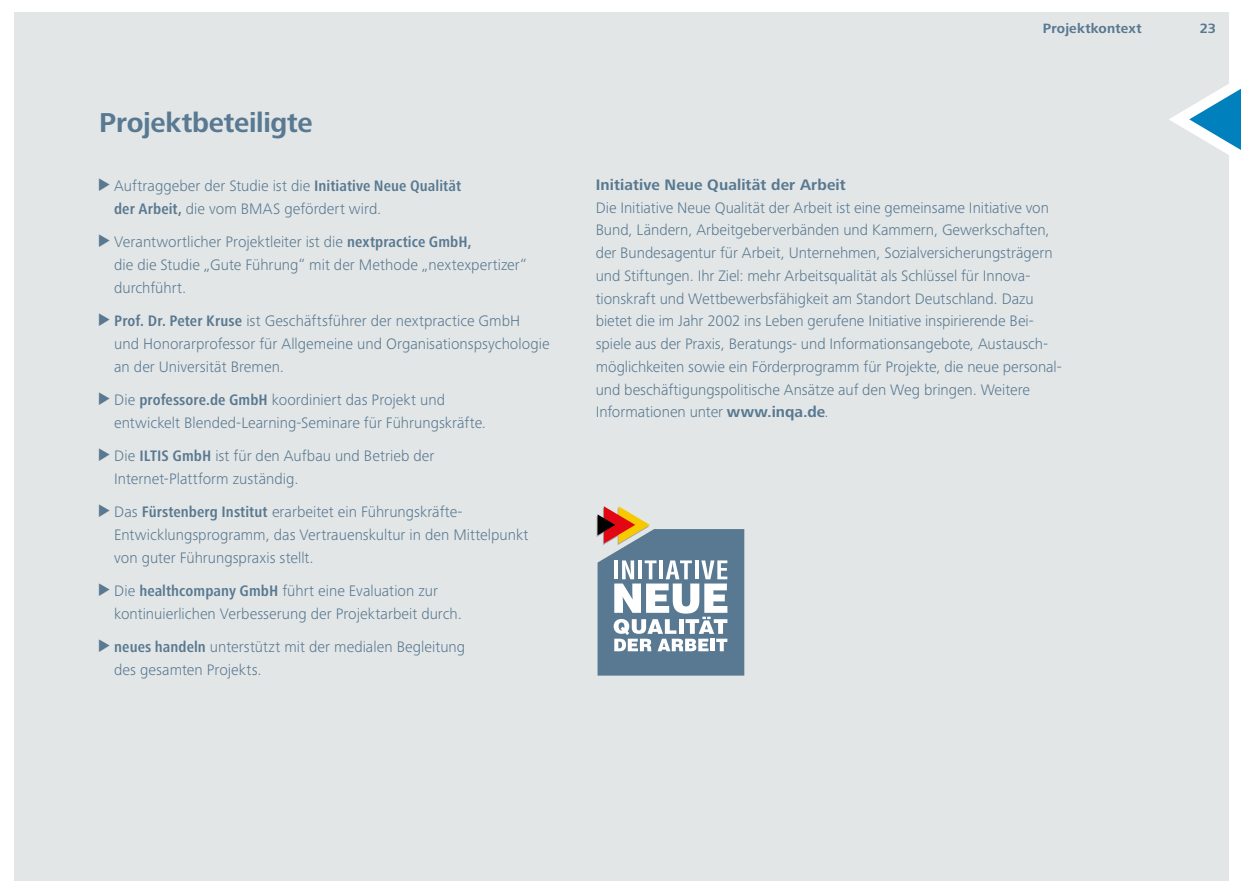
<style>
.page{position:relative;width:1241px;height:893px;background:#fff}
.page>*{position:absolute;margin:0;border:0;box-sizing:border-box;transform-origin:0 0}
.Copy_1{font:700 28.35px "Frutiger Next Pro";letter-spacing:-.01em;color:#587991}
.Copy_1-2{font:300 15.75px/22.8px "Frutiger Next Pro";letter-spacing:.005em;color:#587991}
.Kapitel_Head_Einleit{font:300 15.75px/22.8px "Frutiger Next Pro";color:#587991}
.Kapitel_Head_Einleit-2{font:700 15.75px "Frutiger Next Pro";letter-spacing:.01em;color:#587991}
.Variabler_Kolumnen_P{font:700 14px "Frutiger Next Pro";letter-spacing:.01em;color:#587991}
.s1{font-family:"INQA Triangel";font-weight:400}
.s2{font-weight:700;font-stretch:condensed}
.s3{font-weight:700}
</style>
<div class="page">
<div style="left:14px;top:12px;width:1214px;height:869px;background:#e3e6e6"></div>
<svg style="left:1169px;top:55px;width:71px;height:124px"></svg>
<svg style="left:596px;top:506px;width:148px;height:170px"></svg>
<p class="Copy_1" style="left:99px;top:107px;width:215px">Projektbeteiligte</p>
<p class="Copy_1-2" style="left:114px;top:175px;width:348px;text-indent:-15px"><span class="s1">&gt;</span> Auftraggeber der Studie ist die <span class="s2">Initiative Neue Qualität der Arbeit,</span> die vom BMAS gefördert wird.</p>
<p class="Copy_1-2" style="left:114px;top:231px;width:414px;text-indent:-15px"><span class="s1">&gt;</span> Verantwortlicher Projektleiter ist die <span class="s2">nextpractice GmbH,<br></span>die die Studie „Gute Führung“ mit der Methode „nextexpertizer“ durchführt.</p>
<p class="Copy_1-2" style="left:114px;top:309px;width:437px;text-indent:-15px"><span class="s1">&gt;</span> <span class="s2">Prof. Dr. Peter Kruse</span> ist Geschäftsführer der nextpractice GmbH<br>und Honorarprofessor für Allgemeine und Organisationspsychologie an der Universität Bremen.</p>
<p class="Copy_1-2" style="left:114px;top:388px;width:373px;text-indent:-15px"><span class="s1">&gt;</span> Die <span class="s2">professore.de GmbH</span> koordiniert das Projekt und entwickelt Blended-Learning-Seminare für Führungskräfte.</p>
<p class="Copy_1-2" style="left:114px;top:444px;width:321px;text-indent:-15px"><span class="s1">&gt;</span> Die <span class="s2">ILTIS GmbH</span> ist für den Aufbau und Betrieb der<br>Internet-Plattform zuständig.</p>
<p class="Copy_1-2" style="left:114px;top:500px;width:416px;text-indent:-15px"><span class="s1">&gt;</span> Das <span class="s2">Fürstenberg Institut</span> erarbeitet ein Führungskräfte-<br>Entwicklungsprogramm, das Vertrauenskultur in den Mittelpunkt von guter Führungspraxis stellt.</p>
<p class="Copy_1-2" style="left:114px;top:580px;width:349px;text-indent:-15px"><span class="s1">&gt;</span> Die <span class="s2">healthcompany GmbH</span> führt eine Evaluation zur kontinuierlichen Verbesserung der Projektarbeit durch.</p>
<p class="Copy_1-2" style="left:114px;top:636px;width:352px;text-indent:-15px"><span class="s1">&gt;</span> <span class="s2">neues handeln</span> unterstützt mit der medialen Begleitung des gesamten Projekts.</p>
<p class="Variabler_Kolumnen_P" style="left:970px;top:21px;width:173px">Management im Umbruch</p>
<p class="Variabler_Kolumnen_P" style="left:1199px;top:21px;width:18px">23</p>
<p class="Variabler_Kolumnen_P" style="left:1042px;top:21px;width:100px">Projektkontext</p>
<p class="Kapitel_Head_Einleit-2" style="left:595px;top:176px;width:252px">Initiative Neue Qualität der Arbeit</p>
<p class="Kapitel_Head_Einleit" style="left:595px;top:196px;width:467px">Die Initiative Neue Qualität der Arbeit ist eine gemeinsame Initiative von Bund, Ländern, Arbeitgeberverbänden und Kammern, Gewerkschaften, der Bundesagentur für Arbeit, Unternehmen, Sozialversicherungsträgern und Stiftungen. Ihr Ziel: mehr Arbeitsqualität als Schlüssel für Innova&shy;tionskraft und Wettbewerbsfähigkeit am Standort Deutschland. Dazu bietet die im Jahr 2002 ins Leben gerufene Initiative inspirierende Bei&shy;spiele aus der Praxis, Beratungs- und Informationsangebote, Austausch&shy;möglichkeiten sowie ein Förderprogramm für Projekte, die neue personal&shy;und beschäftigungspolitische Ansätze auf den Weg bringen. Weitere Informationen unter <span class="s3">www.inqa.de</span>.</p>
</div>
